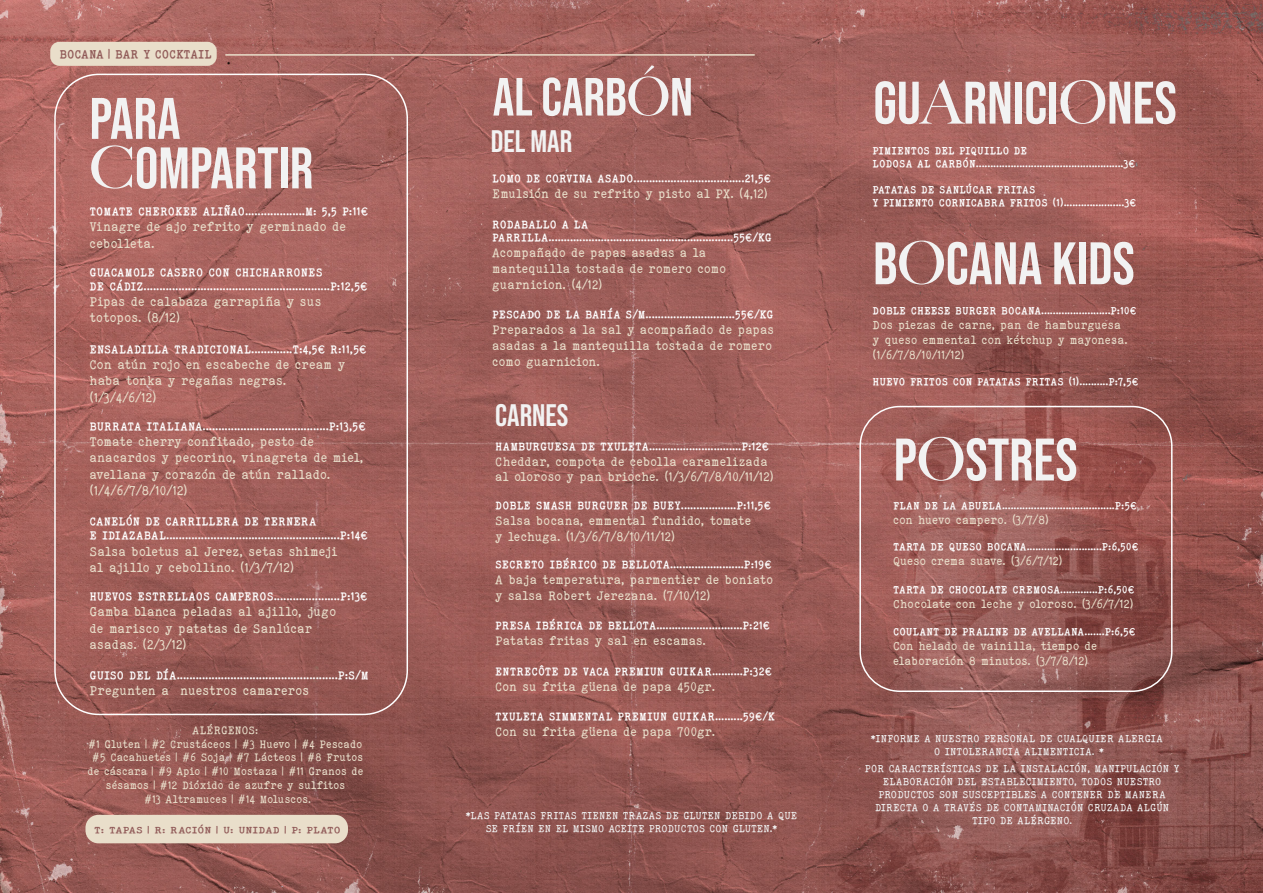
<style>
.page{position:relative;width:1263px;height:893px;background:#fff}
.page>*{position:absolute;margin:0;border:0;box-sizing:border-box;transform-origin:0 0}
.t1{font:59.85px "Bebas Neue";color:#f2f2f2}
.t2{font:58.5px/49.5px "Bebas Neue";color:#f2f2f2}
.t3{font:53.7px "Bebas Neue";color:#f2f2f2}
.t4{font:31.05px "Bebas Neue";color:#f2f2f2}
.t5{font:13.5px/16.2px "ELEGANTTYPEWRITER";letter-spacing:.01em;color:#e9deca}
.t6{font:13.2px/15.9px "ELEGANTTYPEWRITER";letter-spacing:.01em;color:#e9deca}
.t7{font:12.45px/14.9px "ELEGANTTYPEWRITER";color:#e9deca}
.t8{font:700 12.3px "ELEGANTTYPEWRITER";letter-spacing:-.02em;color:#915b59}
.t9{font:700 11.7px/14.1px "ELEGANTTYPEWRITER";color:#fff}
.t10{font:11.55px/13.8px "ELEGANTTYPEWRITER";letter-spacing:.01em;color:#e9deca;text-align:center}
.t11{font:700 11.4px/13.8px "ELEGANTTYPEWRITER";color:#fff}
.t12{font:700 10.8px/12.9px "ELEGANTTYPEWRITER";color:#fff}
.t13{font:10.65px/12.9px "ELEGANTTYPEWRITER";letter-spacing:.01em;color:#f2f2f2;text-align:center}
.t14{font:700 9.45px "ELEGANTTYPEWRITER";color:#915b59;scale:1.2 1}
.s1{font-family:"Big Caslon";font-weight:500}
</style>
<div class="page">
<img style="left:0;top:0;width:1263px;height:893px">
<div style="left:54px;top:74px;width:354px;height:641px;border:2px solid #fff;border-radius:44px"></div>
<div style="left:859px;top:406px;width:313px;height:286px;border:2px solid #fff;border-radius:40px"></div>
<div style="left:85px;top:815px;width:263px;height:28px;background:#e9deca;border-radius:13px"></div>
<div style="left:50px;top:42px;width:167px;height:24px;background:#e9deca;border-radius:9px"></div>
<hr style="left:225px;top:54px;width:530px;height:2px;background:#e9deca">
<p class="t8" style="left:59px;top:47px;width:154px">BOCANA | BAR Y COCKTAIL</p>
<h2 class="t2" style="left:90px;top:93px;width:225px">PARA<br><span class="s1">C</span>OMPARTIR</h2>
<p class="t9" style="left:90px;top:204px;width:280px">TOMATE CHEROKEE ALIÑAO...................M: 5,5 P:11€</p>
<p class="t5" style="left:90px;top:218px;width:258px">Vinagre de ajo refrito y germinado de cebolleta.</p>
<p class="t9" style="left:90px;top:265px;width:280px">GUACAMOLE CASERO CON CHICHARRONES<br>DE CÁDIZ...........................................................P:12,5€</p>
<p class="t5" style="left:90px;top:293px;width:233px">Pipas de calabaza garrapiña y sus totopos. (8/12)</p>
<p class="t9" style="left:90px;top:342px;width:279px">ENSALADILLA TRADICIONAL.............T:4,5€ R:11,5€</p>
<p class="t5" style="left:90px;top:356px;width:257px">Con atún rojo en escabeche de cream y haba tonka y regañas negras. (1/3/4/6/12)</p>
<p class="t9" style="left:90px;top:419px;width:278px">BURRATA ITALIANA........................................P:13,5€</p>
<p class="t5" style="left:90px;top:433px;width:275px">Tomate cherry confitado, pesto de anacardos y pecorino, vinagreta de miel, avellana y corazón de atún rallado. (1/4/6/7/8/10/12)</p>
<p class="t9" style="left:90px;top:514px;width:280px">CANELÓN DE CARRILLERA DE TERNERA<br>E IDIAZABAL.......................................................P:14€</p>
<p class="t5" style="left:90px;top:543px;width:250px">Salsa boletus al Jerez, setas shimeji al ajillo y cebollino. (1/3/7/12)</p>
<p class="t9" style="left:90px;top:589px;width:280px">HUEVOS ESTRELLAOS CAMPEROS.....................P:13€</p>
<p class="t5" style="left:90px;top:603px;width:248px">Gamba blanca peladas al ajillo, jugo de marisco y patatas de Sanlúcar asadas. (2/3/12)</p>
<p class="t9" style="left:90px;top:668px;width:281px">GUISO DEL DÍA...................................................P:S/M</p>
<p class="t5" style="left:90px;top:683px;width:221px">Pregunten a nuestros camareros</p>
<p class="t10" style="left:87px;top:723px;width:277px">ALÉRGENOS:<br>#1 Gluten | #2 Crustáceos | #3 Huevo | #4 Pescado #5 Cacahuetes | #6 Soja | #7 Lácteos | #8 Frutos de cáscara | #9 Apio | #10 Mostaza | #11 Granos de sésamos | #12 Dióxido de azufre y sulfitos<br>#13 Altramuces | #14 Moluscos.</p>
<p class="t14" style="left:94px;top:824px;width:207px">T: TAPAS | R: RACIÓN | U: UNIDAD | P: PLATO</p>
<h3 class="t3" style="left:493px;top:67px;width:202px">AL CARB<span class="s1">Ó</span>N</h3>
<h3 class="t4" style="left:491px;top:124px;width:83px">DEL MAR</h3>
<p class="t11" style="left:492px;top:171px;width:280px">LOMO DE CORVINA ASADO....................................21,5€</p>
<p class="t6" style="left:492px;top:185px;width:277px">Emulsión de su refrito y pisto al PX. (4,12)</p>
<p class="t11" style="left:492px;top:217px;width:281px">RODABALLO A LA<br>PARRILLA............................................................55€/KG</p>
<p class="t6" style="left:492px;top:245px;width:235px">Acompañado de papas asadas a la mantequilla tostada de romero como guarnicion. (4/12)</p>
<p class="t11" style="left:492px;top:308px;width:283px">PESCADO DE LA BAHÍA S/M.............................55€/KG</p>
<p class="t6" style="left:492px;top:322px;width:283px">Preparados a la sal y acompañado de papas asadas a la mantequilla tostada de romero como guarnicion.</p>
<h3 class="t4" style="left:495px;top:397px;width:75px">CARNES</h3>
<p class="t11" style="left:495px;top:439px;width:275px">HAMBURGUESA DE TXULETA..............................P:12€</p>
<p class="t6" style="left:495px;top:453px;width:280px">Cheddar, compota de cebolla caramelizada al oloroso y pan brioche. (1/3/6/7/8/10/11/12)</p>
<p class="t11" style="left:495px;top:498px;width:277px">DOBLE SMASH BURGUER DE BUEY..................P:11,5€</p>
<p class="t6" style="left:495px;top:512px;width:257px">Salsa bocana, emmental fundido, tomate y lechuga. (1/3/6/7/8/10/11/12)</p>
<p class="t11" style="left:495px;top:557px;width:278px">SECRETO IBÉRICO DE BELLOTA........................P:19€</p>
<p class="t6" style="left:495px;top:571px;width:279px">A baja temperatura, parmentier de boniato y salsa Robert Jerezana. (7/10/12)</p>
<p class="t11" style="left:495px;top:618px;width:276px">PRESA IBÉRICA DE BELLOTA............................P:21€</p>
<p class="t6" style="left:495px;top:633px;width:212px">Patatas fritas y sal en escamas.</p>
<p class="t11" style="left:495px;top:664px;width:278px">ENTRECÔTE DE VACA PREMIUN GUIKAR..........P:32€</p>
<p class="t6" style="left:495px;top:678px;width:221px">Con su frita güena de papa 450gr.</p>
<p class="t11" style="left:495px;top:709px;width:281px">TXULETA SIMMENTAL PREMIUN GUIKAR.........59€/K</p>
<p class="t6" style="left:495px;top:723px;width:222px">Con su frita güena de papa 700gr.</p>
<p class="t13" style="left:466px;top:808px;width:333px">*LAS PATATAS FRITAS TIENEN TRAZAS DE GLUTEN DEBIDO A QUE<br>SE FRÍEN EN EL MISMO ACEITE PRODUCTOS CON GLUTEN.*</p>
<h1 class="t1" style="left:873px;top:69px;width:305px">GU<span class="s1">A</span>RNICI<span class="s1">O</span>NES</h1>
<p class="t12" style="left:873px;top:144px;width:264px">PIMIENTOS DEL PIQUILLO DE<br>LODOSA AL CARBÓN...................................................3€</p>
<p class="t12" style="left:873px;top:183px;width:265px">PATATAS DE SANLÚCAR FRITAS<br>Y PIMIENTO CORNICABRA FRITOS (1).....................3€</p>
<h1 class="t1" style="left:873px;top:230px;width:263px">B<span class="s1">O</span>CANA KIDS</h1>
<p class="t12" style="left:873px;top:304px;width:266px">DOBLE CHEESE BURGER BOCANA........................P:10€</p>
<p class="t7" style="left:873px;top:317px;width:256px">Dos piezas de carne, pan de hamburguesa y queso emmental con kétchup y mayonesa. (1/6/7/8/10/11/12)</p>
<p class="t12" style="left:873px;top:375px;width:267px">HUEVO FRITOS CON PATATAS FRITAS (1)..........P:7,5€</p>
<h1 class="t1" style="left:894px;top:426px;width:185px">P<span class="s1">O</span>STRES</h1>
<p class="t12" style="left:893px;top:499px;width:245px">FLAN DE LA ABUELA.......................................P:5€</p>
<p class="t7" style="left:893px;top:512px;width:157px">con huevo campero. (3/7/8)</p>
<p class="t12" style="left:893px;top:540px;width:247px">TARTA DE QUESO BOCANA..........................P:6,50€</p>
<p class="t7" style="left:893px;top:553px;width:171px">Queso crema suave. (3/6/7/12)</p>
<p class="t12" style="left:893px;top:582px;width:243px">TARTA DE CHOCOLATE CREMOSA.............P:6,50€</p>
<p class="t7" style="left:893px;top:596px;width:242px">Chocolate con leche y oloroso. (3/6/7/12)</p>
<p class="t12" style="left:893px;top:625px;width:244px">COULANT DE PRALINE DE AVELLANA.......P:6,5€</p>
<p class="t7" style="left:893px;top:639px;width:206px">Con helado de vainilla, tiempo de elaboración 8 minutos. (3/7/8/12)</p>
<p class="t13" style="left:871px;top:732px;width:294px">*INFORME A NUESTRO PERSONAL DE CUALQUIER ALERGIA<br>O INTOLERANCIA ALIMENTICIA. *</p>
<p class="t13" style="left:865px;top:762px;width:316px">POR CARACTERÍSTICAS DE LA INSTALACIÓN, MANIPULACIÓN Y ELABORACIÓN DEL ESTABLECIMIENTO, TODOS NUESTRO PRODUCTOS SON SUSCEPTIBLES A CONTENER DE MANERA DIRECTA O A TRAVÉS DE CONTAMINACIÓN CRUZADA ALGÚN TIPO DE ALÉRGENO.</p>
</div>
